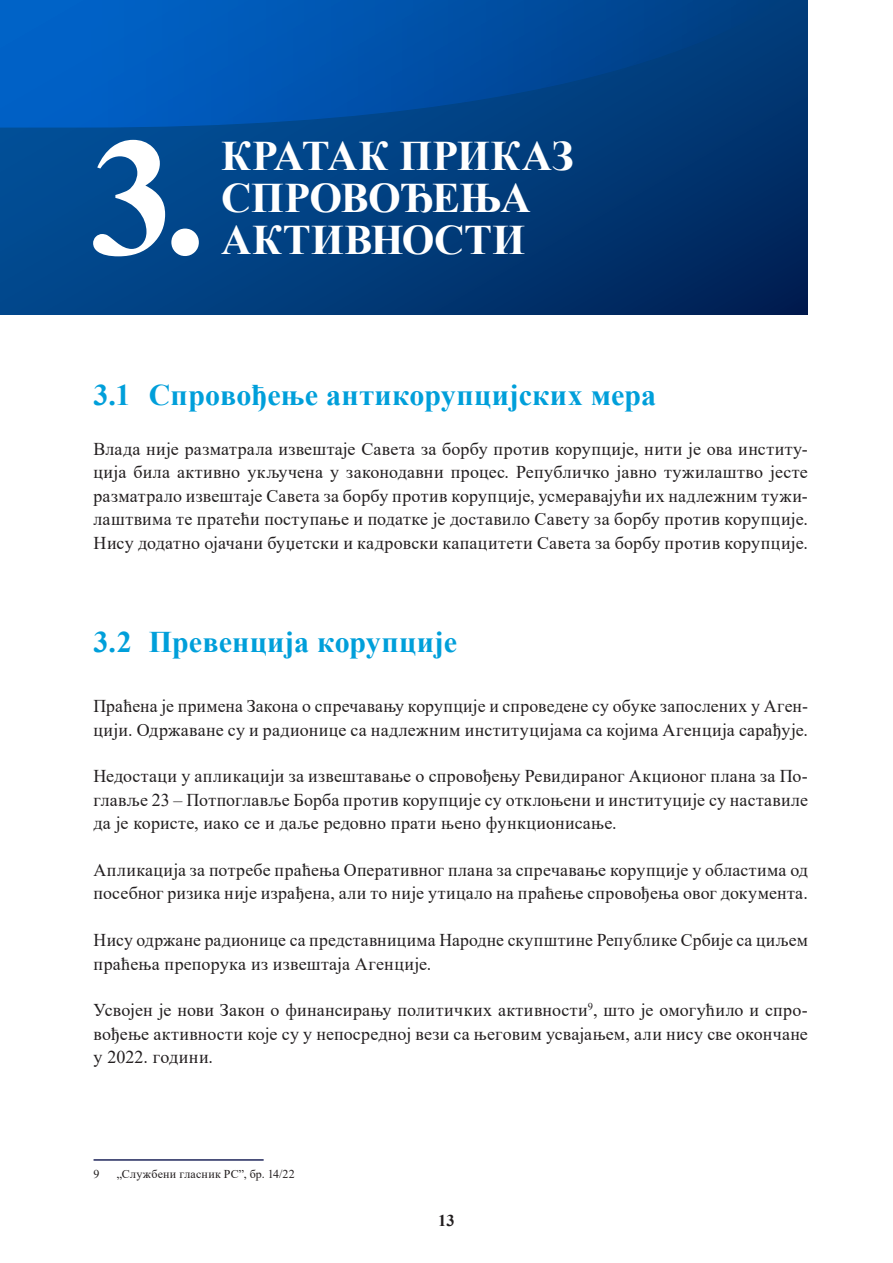
<style>
.page{position:relative;width:893px;height:1263px;background:#fff}
.page>*{position:absolute;margin:0;border:0;box-sizing:border-box;transform-origin:0 0}
.h0_Razdelna_strana_c{font:700 168.9px "Times New Roman";color:#fff}
.h0_Razdelna_strana_c-2{font:700 42px/42px "Times New Roman";letter-spacing:-.01em;color:#fff}
.h2_bez_numeracije{font:700 30px "Times New Roman";letter-spacing:.005em;color:#009fda}
.p_OSNOVNI_Razmak{font:18px/23.4px "Times New Roman";letter-spacing:.01em;color:#231f20;text-align:justify}
.t1{font:700 16.5px "Times New Roman";color:#231f20}
.p_Fußnote{font:12px "Times New Roman";letter-spacing:.015em;color:#231f20}
</style>
<div class="page">
<div style="left:0;top:0;width:808px;height:315px;background:linear-gradient(to right,#014e96,#002960)"></div>
<svg style="left:0;top:0;width:808px;height:128px;background:#004ea1"></svg>
<hr style="left:94px;top:1159px;width:170px;height:2px;background:#1f265b">
<h1 class="h0_Razdelna_strana_c" style="left:91px;top:76px;width:117px">3.</h1>
<h1 class="h0_Razdelna_strana_c-2" style="left:221px;top:134px;width:354px">КРАТАК ПРИКАЗ<br>СПРОВОЂЕЊА<br>АКТИВНОСТИ</h1>
<h2 class="h2_bez_numeracije" style="left:94px;top:373px;width:564px">3.1 Спровођење антикорупцијских мера</h2>
<p class="p_OSNOVNI_Razmak" style="left:94px;top:437px;width:716px">Влада није разматрала извештаје Савета за борбу против корупције, нити је ова институ&shy;ција била активно укључена у законодавни процес. Републичко јавно тужилаштво јесте разматрало извештаје Савета за борбу против корупције, усмеравајући их надлежним тужи&shy;лаштвима те пратећи поступање и податке је доставило Савету за борбу против корупције.<br>Нису додатно ојачани буџетски и кадровски капацитети Савета за борбу против корупције.</p>
<h2 class="h2_bez_numeracije" style="left:94px;top:620px;width:365px">3.2 Превенција корупције</h2>
<p class="p_OSNOVNI_Razmak" style="left:94px;top:694px;width:716px">Праћена је примена Закона о спречавању корупције и спроведене су обуке запослених у Аген&shy;цији. Одржаване су и радионице са надлежним институцијама са којима Агенција сарађује.</p>
<p class="p_OSNOVNI_Razmak" style="left:94px;top:764px;width:716px">Недостаци у апликацији за извештавање о спровођењу Ревидираног Акционог плана за По&shy;главље 23 – Потпоглавље Борба против корупције су отклоњени и институције су наставиле да је користе, иако се и даље редовно прати њено функционисање.</p>
<p class="p_OSNOVNI_Razmak" style="left:94px;top:858px;width:716px">Апликација за потребе праћења Оперативног плана за спречавање корупције у областима од посебног ризика није израђена, али то није утицало на праћење спровођења овог документа.</p>
<p class="p_OSNOVNI_Razmak" style="left:94px;top:928px;width:716px">Нису одржане радионице са представницима Народне скупштине Републике Србије са циљем праћења препорука из извештаја Агенције.</p>
<p class="p_OSNOVNI_Razmak" style="left:94px;top:998px;width:716px">Усвојен је нови Закон о финансирању политичких активности<sup>9</sup>, што је омогућило и спро&shy;вођење активности које су у непосредној вези са његовим усвајањем, али нису све окончане у 2022. години.</p>
<p class="p_Fußnote" style="left:94px;top:1165px;width:7px">9</p>
<p class="p_Fußnote" style="left:117px;top:1165px;width:179px">„Службени гласник РС”, бр. 14/22</p>
<p class="t1" style="left:438px;top:1208px;width:18px">13</p>
</div>
